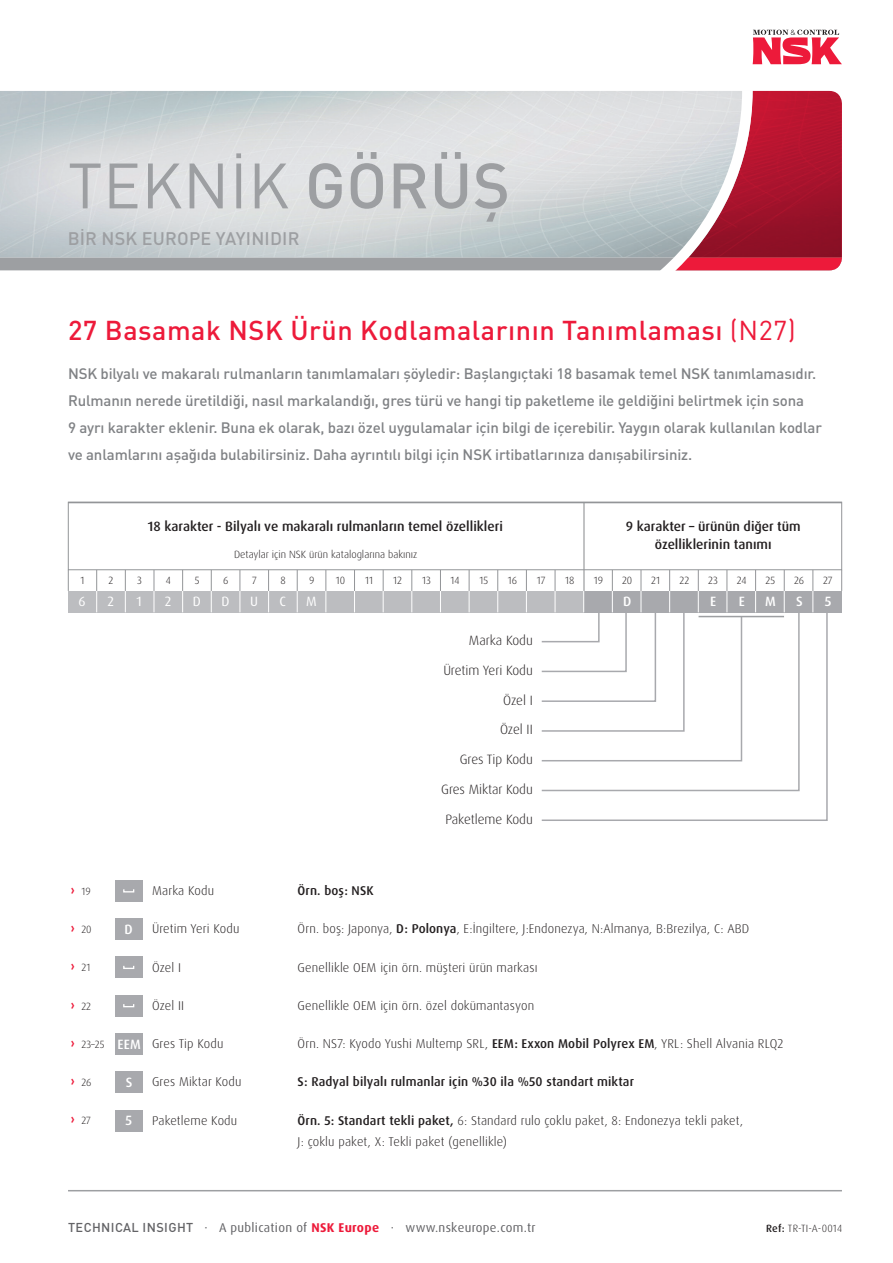
<style>
.page{position:relative;width:893px;height:1263px;background:#fff}
.page>*{position:absolute;margin:0;border:0;box-sizing:border-box;transform-origin:0 0}
.DAX_s_9_5_5mm__light{font:63px "DIN Pro";letter-spacing:.01em;color:#9d9fa2}
.t1{font:500 27px "DIN Pro";letter-spacing:.02em;color:#ed1a3a}
.DAX_s_9_5_5mm__light-2{font:500 18px "DIN Pro";letter-spacing:.01em;color:#9d9fa2}
.t2{font:500 15px/27px "DIN Pro";letter-spacing:-.01em;color:#808285}
.t3{font:500 13.5px "Dax Pro";color:#231f20}
.t4{font:300 13.5px "Dax Pro";letter-spacing:-.005em;color:#231f20}
.t5{font:500 13.5px "Dax Pro";color:#fff}
.t6{font:13.5px "Dax Pro";color:#fff}
.t7{font:300 12.75px "Dax Pro";letter-spacing:.01em;color:#231f20}
.t8{font:500 12.75px "Dax Pro";letter-spacing:.01em;color:#231f20}
.t9{font:12.75px "Dax Pro";letter-spacing:.025em;color:#636366}
.t10{font:300 10.5px "Dax Pro";color:#231f20}
.s1{font-weight:500}
.s2{font-weight:400}
.s3{font-weight:700;font-size:12.75px;color:#ed1a3a}
.s4{font-family:"DIN Pro";font-weight:500}
.s5{font-weight:700;color:#ed1a3a}
</style>
<div class="page">
<hr style="left:68px;top:1190px;width:774px;height:1px;background:#9d9fa2">
<div style="left:115px;top:880px;width:28px;height:21px;background:#a8a9ad"></div>
<svg style="left:123px;top:889px;width:11px;height:3px"></svg>
<div style="left:115px;top:918px;width:28px;height:22px;background:#a8a9ad"></div>
<div style="left:115px;top:957px;width:28px;height:21px;background:#a8a9ad"></div>
<div style="left:123px;top:965px;width:11px;height:4px;border:1px solid #fff"></div>
<div style="left:115px;top:995px;width:28px;height:21px;background:#a8a9ad"></div>
<div style="left:123px;top:1003px;width:11px;height:4px;border:1px solid #fff"></div>
<div style="left:115px;top:1033px;width:28px;height:21px;background:#a8a9ad"></div>
<div style="left:115px;top:1071px;width:28px;height:22px;background:#a8a9ad"></div>
<div style="left:115px;top:1110px;width:28px;height:21px;background:#a8a9ad"></div>
<div style="left:68px;top:502px;width:774px;height:68px;border:1px solid #939598"></div>
<svg style="left:541px;top:612px;width:287px;height:209px"></svg>
<div style="left:68px;top:591px;width:516px;height:21px;background:#bcbdc0"></div>
<div style="left:585px;top:591px;width:257px;height:21px;background:#a8a9ad"></div>
<svg style="left:67px;top:570px;width:2px;height:21px"></svg>
<svg style="left:96px;top:570px;width:1px;height:42px"></svg>
<svg style="left:125px;top:570px;width:1px;height:42px"></svg>
<svg style="left:154px;top:570px;width:1px;height:42px"></svg>
<svg style="left:182px;top:570px;width:1px;height:42px"></svg>
<svg style="left:211px;top:570px;width:1px;height:42px"></svg>
<svg style="left:240px;top:570px;width:1px;height:42px"></svg>
<svg style="left:268px;top:570px;width:1px;height:42px"></svg>
<svg style="left:297px;top:570px;width:1px;height:42px"></svg>
<svg style="left:326px;top:570px;width:1px;height:42px"></svg>
<svg style="left:354px;top:570px;width:1px;height:42px"></svg>
<svg style="left:383px;top:570px;width:1px;height:42px"></svg>
<svg style="left:412px;top:570px;width:1px;height:42px"></svg>
<svg style="left:440px;top:570px;width:1px;height:42px"></svg>
<svg style="left:469px;top:570px;width:1px;height:42px"></svg>
<svg style="left:497px;top:570px;width:1px;height:42px"></svg>
<svg style="left:526px;top:570px;width:1px;height:42px"></svg>
<hr style="left:583px;top:502px;width:2px;height:89px;background:#939598">
<svg style="left:540px;top:570px;width:203px;height:192px"></svg>
<svg style="left:755px;top:570px;width:1px;height:42px"></svg>
<svg style="left:784px;top:570px;width:1px;height:42px"></svg>
<svg style="left:813px;top:570px;width:1px;height:42px"></svg>
<hr style="left:68px;top:502px;width:774px;height:1px;background:#939598">
<hr style="left:699px;top:616px;width:85px;height:1px;background:#9d9fa2">
<svg style="left:841px;top:570px;width:1px;height:21px"></svg>
<svg style="left:753px;top:30px;width:89px;height:34px"></svg>
<svg style="left:0;top:90px;width:842px;height:181px;background:#cbbac0"></svg>
<p class="DAX_s_9_5_5mm__light" style="left:68px;top:143px;width:444px">TEKNİK <span class="s1">GÖRÜŞ</span></p>
<p class="DAX_s_9_5_5mm__light-2" style="left:68px;top:226px;width:233px">BİR NSK EUROPE YAYINIDIR</p>
<p class="t1" style="left:68px;top:312px;width:729px">27 Basamak NSK Ürün Kodlamalarının Tanımlaması <span class="s2">(N27)</span></p>
<p class="t2" style="left:68px;top:360px;width:755px">NSK bilyalı ve makaralı rulmanların tanımlamaları şöyledir: Başlangıçtaki 18 basamak temel NSK tanımlamasıdır.<br>Rulmanın nerede üretildiği, nasıl markalandığı, gres türü ve hangi tip paketleme ile geldiğini belirtmek için sona<br>9 ayrı karakter eklenir. Buna ek olarak, bazı özel uygulamalar için bilgi de içerebilir. Yaygın olarak kullanılan kodlar ve anlamlarını aşağıda bulabilirsiniz. Daha ayrıntılı bilgi için NSK irtibatlarınıza danışabilirsiniz.</p>
<p class="t3" style="left:148px;top:517px;width:357px">18 karakter - Bilyalı ve makaralı rulmanların temel özellikleri</p>
<p class="t3" style="left:626px;top:517px;width:176px">9 karakter – ürünün diğer tüm</p>
<p class="t3" style="left:655px;top:535px;width:118px">özelliklerinin tanımı</p>
<p class="t10" style="left:234px;top:548px;width:185px">Detaylar için NSK ürün kataloglarına bakınız</p>
<p class="t10" style="left:80px;top:574px;width:6px">1</p>
<p class="t10" style="left:109px;top:574px;width:6px">2</p>
<p class="t10" style="left:137px;top:574px;width:6px">3</p>
<p class="t10" style="left:166px;top:574px;width:7px">4</p>
<p class="t10" style="left:195px;top:574px;width:6px">5</p>
<p class="t10" style="left:223px;top:574px;width:7px">6</p>
<p class="t10" style="left:252px;top:574px;width:6px">7</p>
<p class="t10" style="left:280px;top:574px;width:7px">8</p>
<p class="t10" style="left:309px;top:574px;width:7px">9</p>
<p class="t10" style="left:336px;top:574px;width:11px">10</p>
<p class="t10" style="left:365px;top:574px;width:10px">11</p>
<p class="t10" style="left:393px;top:574px;width:10px">12</p>
<p class="t10" style="left:422px;top:574px;width:10px">13</p>
<p class="t10" style="left:451px;top:574px;width:11px">14</p>
<p class="t10" style="left:479px;top:574px;width:10px">15</p>
<p class="t10" style="left:508px;top:574px;width:11px">16</p>
<p class="t10" style="left:537px;top:574px;width:10px">17</p>
<p class="t10" style="left:565px;top:574px;width:11px">18</p>
<p class="t10" style="left:594px;top:574px;width:11px">19</p>
<p class="t10" style="left:622px;top:574px;width:12px">20</p>
<p class="t10" style="left:651px;top:574px;width:11px">21</p>
<p class="t10" style="left:679px;top:574px;width:11px">22</p>
<p class="t10" style="left:708px;top:574px;width:11px">23</p>
<p class="t10" style="left:737px;top:574px;width:11px">24</p>
<p class="t10" style="left:766px;top:574px;width:11px">25</p>
<p class="t10" style="left:794px;top:574px;width:12px">26</p>
<p class="t10" style="left:823px;top:574px;width:11px">27</p>
<p class="t6" style="left:78px;top:593px;width:9px">6</p>
<p class="t6" style="left:107px;top:593px;width:8px">2</p>
<p class="t6" style="left:137px;top:593px;width:7px">1</p>
<p class="t6" style="left:165px;top:593px;width:8px">2</p>
<p class="t6" style="left:193px;top:593px;width:10px">D</p>
<p class="t6" style="left:221px;top:593px;width:10px">D</p>
<p class="t6" style="left:250px;top:593px;width:9px">U</p>
<p class="t6" style="left:280px;top:593px;width:8px">C</p>
<p class="t6" style="left:306px;top:593px;width:12px">M</p>
<p class="t5" style="left:623px;top:593px;width:10px">D</p>
<p class="t5" style="left:710px;top:593px;width:8px">E</p>
<p class="t5" style="left:739px;top:593px;width:8px">E</p>
<p class="t5" style="left:765px;top:593px;width:12px">M</p>
<p class="t5" style="left:796px;top:593px;width:8px">S</p>
<p class="t5" style="left:825px;top:593px;width:8px">5</p>
<p class="t4" style="left:469px;top:631px;width:65px">Marka Kodu</p>
<p class="t4" style="left:443px;top:661px;width:91px">Üretim Yeri Kodu</p>
<p class="t4" style="left:503px;top:691px;width:31px">Özel I</p>
<p class="t4" style="left:500px;top:721px;width:34px">Özel II</p>
<p class="t4" style="left:460px;top:751px;width:75px">Gres Tip Kodu</p>
<p class="t4" style="left:441px;top:780px;width:93px">Gres Miktar Kodu</p>
<p class="t4" style="left:445px;top:810px;width:89px">Paketleme Kodu</p>
<p class="t10" style="left:71px;top:884px;width:21px"><span class="s3">›</span> 19</p>
<p class="t8" style="left:298px;top:882px;width:78px">Örn. boş: NSK</p>
<p class="t10" style="left:71px;top:923px;width:22px"><span class="s3">›</span> 20</p>
<p class="t7" style="left:298px;top:921px;width:453px">Örn. boş: Japonya, <span class="s1">D: Polonya</span>, E:İngiltere, J:Endonezya, N:Almanya, B:Brezilya, C: ABD</p>
<p class="t10" style="left:71px;top:961px;width:21px"><span class="s3">›</span> 21</p>
<p class="t7" style="left:298px;top:959px;width:241px">Genellikle OEM için örn. müşteri ürün markası</p>
<p class="t10" style="left:71px;top:999px;width:22px"><span class="s3">›</span> 22</p>
<p class="t7" style="left:298px;top:997px;width:238px">Genellikle OEM için örn. özel dokümantasyon</p>
<p class="t10" style="left:71px;top:1037px;width:35px"><span class="s3">›</span> 23–25</p>
<p class="t7" style="left:298px;top:1035px;width:487px">Örn. NS7: Kyodo Yushi Multemp SRL, <span class="s1">EEM: Exxon Mobil Polyrex EM</span>, YRL: Shell Alvania RLQ2</p>
<p class="t10" style="left:71px;top:1076px;width:22px"><span class="s3">›</span> 26</p>
<p class="t8" style="left:298px;top:1074px;width:338px">S: Radyal bilyalı rulmanlar için %30 ila %50 standart miktar</p>
<p class="t10" style="left:71px;top:1114px;width:22px"><span class="s3">›</span> 27</p>
<p class="t7" style="left:298px;top:1112px;width:447px"><span class="s1">Örn. 5: Standart tekli paket,</span> 6: Standard rulo çoklu paket, 8: Endonezya tekli paket,</p>
<p class="t7" style="left:298px;top:1133px;width:211px">J: çoklu paket, X: Tekli paket (genellikle)</p>
<p class="t7" style="left:152px;top:882px;width:64px">Marka Kodu</p>
<p class="t7" style="left:152px;top:921px;width:89px">Üretim Yeri Kodu</p>
<p class="t7" style="left:152px;top:959px;width:30px">Özel I</p>
<p class="t7" style="left:152px;top:997px;width:34px">Özel II</p>
<p class="t7" style="left:152px;top:1035px;width:73px">Gres Tip Kodu</p>
<p class="t7" style="left:152px;top:1074px;width:91px">Gres Miktar Kodu</p>
<p class="t7" style="left:152px;top:1112px;width:87px">Paketleme Kodu</p>
<p class="t5" style="left:125px;top:920px;width:10px">D</p>
<p class="t5" style="left:118px;top:1036px;width:25px">EEM</p>
<p class="t5" style="left:126px;top:1073px;width:8px">S</p>
<p class="t5" style="left:125px;top:1111px;width:8px">5</p>
<p class="t9" style="left:68px;top:1219px;width:469px"><span class="s4">TECHNICAL INSIGHT</span> · A publication of <span class="s5">NSK Europe</span> · www.nskeurope.com.tr</p>
<p class="t10" style="left:766px;top:1221px;width:77px"><span class="s1">Ref:</span> TR-TI-A-0014</p>
</div>
